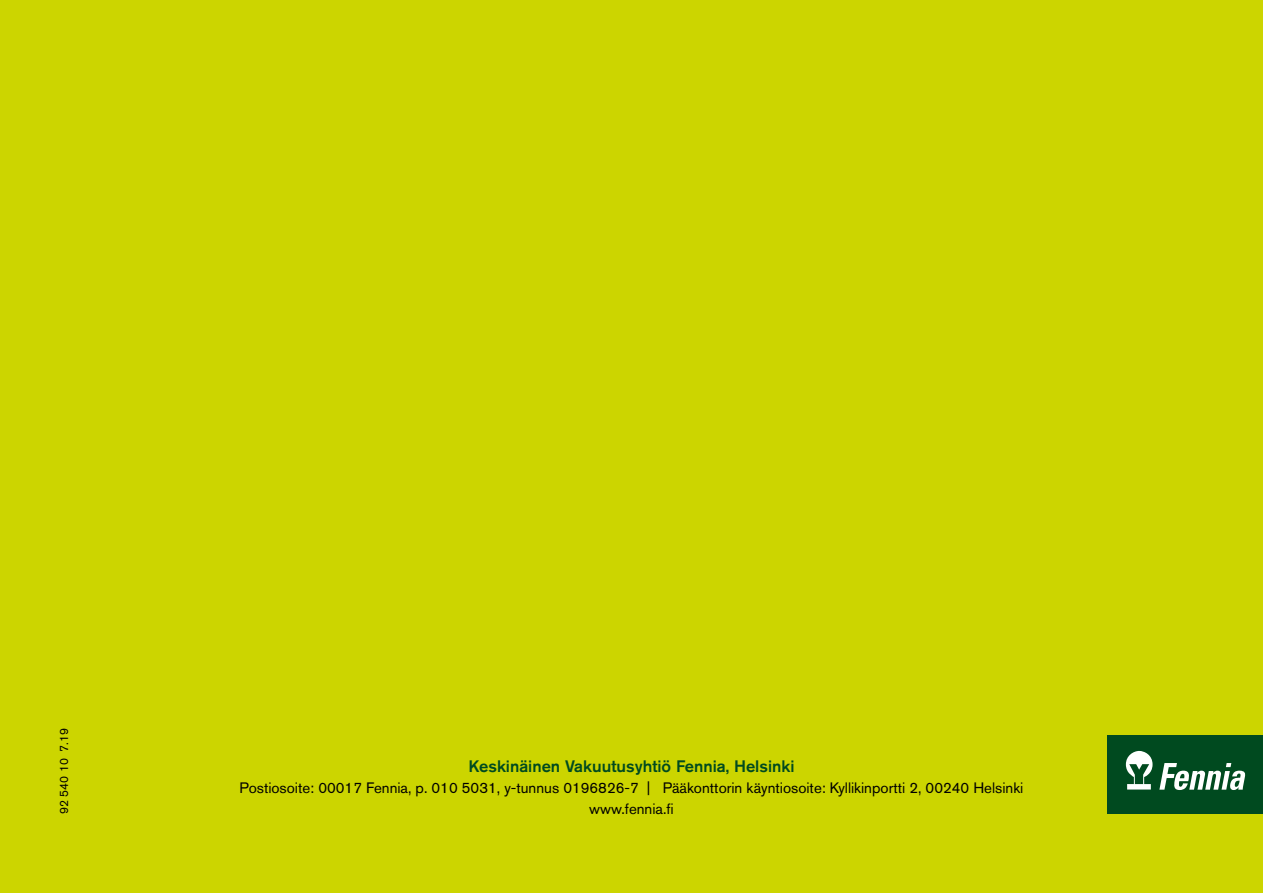
<style>
.page{position:relative;width:1263px;height:893px;background:#ccd500}
.page>*{position:absolute;margin:0;border:0;box-sizing:border-box;transform-origin:0 0}
.t1{font:500 16.5px "Akzidenz Grotesk BQ";color:#004a1f}
.t2{font:15px "Akzidenz Grotesk BQ";color:#000}
.t3{font:12px "Akzidenz Grotesk BQ";color:#000}
</style>
<div class="page">
<div style="left:1108px;top:735px;width:155px;height:79px;background:#004a1f"></div>
<svg style="left:1159px;top:763px;width:86px;height:27px"></svg>
<svg style="left:1126px;top:751px;width:26px;height:38px"></svg>
<p class="t3" style="left:57px;top:814px;width:87px;rotate:-90deg">92 540 10 7.19</p>
<p class="t1" style="left:468px;top:756px;width:328px">Keskinäinen Vakuutusyhtiö Fennia, Helsinki</p>
<p class="t2" style="left:240px;top:779px;width:785px">Postiosoite: 00017 Fennia, p. 010 5031, y-tunnus 0196826-7 | Pääkonttorin käyntiosoite: Kyllikinportti 2, 00240 Helsinki</p>
<p class="t2" style="left:589px;top:800px;width:86px">www.fennia.fi</p>
</div>
